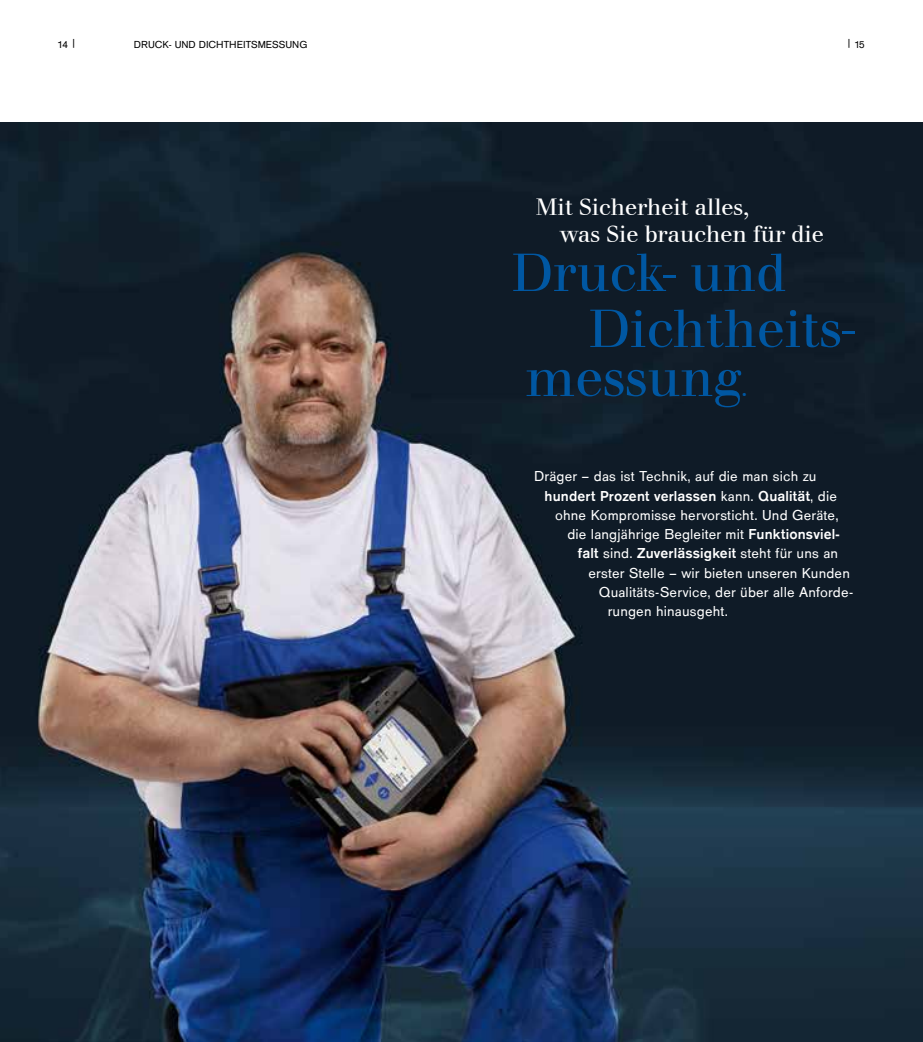
<style>
.page{position:relative;width:923px;height:1042px;background:#fff}
.page>*{position:absolute;margin:0;border:0;box-sizing:border-box;transform-origin:0 0}
.t1{font:56px/56px "Draeger Walbaum";color:#0057a2}
.t2{font:24.5px/27.1px "Draeger Walbaum";color:#fff}
.t3{font:24.5px "Draeger Walbaum";color:#0057a2}
.t4{font:14.88px "Draeger San";letter-spacing:.01em;color:#fff}
.t5{font:700 14.88px "Draeger San";letter-spacing:.01em;color:#fff}
.t6{font:10.5px "Draeger San";color:#000}
.s1{font-weight:400}
.s2{font-weight:700}
</style>
<div class="page">
<img style="left:0;top:123px;width:923px;height:919px">
<p class="t6" style="left:58px;top:39px;width:20px">14 |</p>
<p class="t6" style="left:846px;top:39px;width:20px">| 15</p>
<p class="t6" style="left:134px;top:39px;width:175px">DRUCK- UND DICHTHEITSMESSUNG</p>
<h2 class="t2" style="left:560px;top:195px;width:265px;text-indent:-24px">Mit Sicherheit alles,<br>was Sie brauchen für die</h2>
<h1 class="t1" style="left:588px;top:248px;width:268px;text-indent:-77px">Druck- und<br>Dichtheits-</h1>
<h1 class="t1" style="left:525px;top:353px;width:217px">messung</h1>
<h2 class="t3" style="left:741px;top:375px;width:8px">.</h2>
<p class="t4" style="left:534px;top:468px;width:284px">Dräger – das ist Technik, auf die man sich zu</p>
<p class="t5" style="left:544px;top:487px;width:294px">hundert Prozent verlassen <span class="s1">kann.</span> Qualität<span class="s1">, die</span></p>
<p class="t4" style="left:555px;top:507px;width:285px">ohne Kompromisse hervorsticht. Und Geräte,</p>
<p class="t4" style="left:567px;top:526px;width:274px">die langjährige Begleiter mit <span class="s2">Funktionsviel-</span></p>
<p class="t5" style="left:578px;top:545px;width:262px">falt <span class="s1">sind.</span> Zuverlässigkeit <span class="s1">steht für uns an</span></p>
<p class="t4" style="left:588px;top:564px;width:263px">erster Stelle – wir bieten unseren Kunden</p>
<p class="t4" style="left:599px;top:584px;width:256px">Qualitäts-Service, der über alle Anforde-</p>
<p class="t4" style="left:607px;top:603px;width:122px">rungen hinausgeht.</p>
</div>
